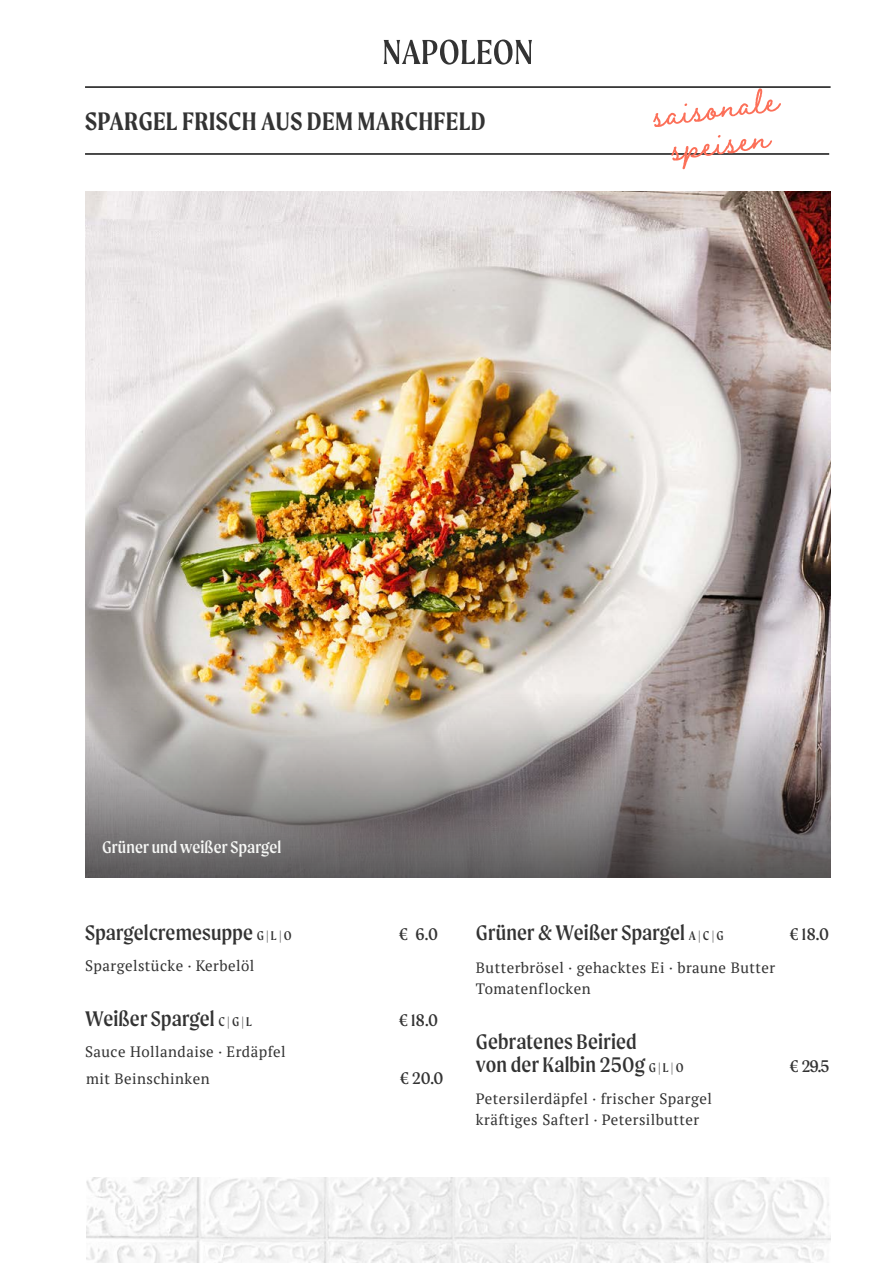
<style>
.page{position:relative;width:893px;height:1263px;background:#fff}
.page>*{position:absolute;margin:0;border:0;box-sizing:border-box;transform-origin:0 0}
.t1{font:700 52.5px "Braisetto";color:#fc7059}
.t2{font:600 27px "Moret";letter-spacing:.01em;color:#333}
.t3{font:22.5px/22.5px "Moret";letter-spacing:.01em;color:#333}
.t4{font:18px "Moret";letter-spacing:.01em;color:#333}
.t5{font:18px "Moret";letter-spacing:.01em;color:#f7f8f6}
.t6{font:15px/21px "PT Serif";letter-spacing:.03em;color:#333}
.s1{font-size:13.5px}
</style>
<div class="page">
<img style="left:85px;top:191px;width:745px;height:460px">
<img style="left:85px;top:651px;width:746px;height:226px">
<hr style="left:85px;top:153px;width:744px;height:2px;background:#343434">
<img style="left:86px;top:1178px;width:745px;height:85px">
<hr style="left:85px;top:86px;width:746px;height:2px;background:#343434">
<svg style="left:384px;top:40px;width:148px;height:25px"></svg>
<h2 class="t2" style="left:85px;top:106px;width:402px">SPARGEL FRISCH AUS DEM MARCHFELD</h2>
<h1 class="t1" style="left:648px;top:81px;width:128px;rotate:-7deg">saisonale</h1>
<h1 class="t1" style="left:666px;top:115px;width:101px;rotate:-7deg">speisen</h1>
<p class="t5" style="left:102px;top:837px;width:181px">Grüner und weißer Spargel</p>
<h3 class="t3" style="left:85px;top:921px;width:208px">Spargelcremesuppe <span class="s1">G | L | O</span></h3>
<p class="t4" style="left:399px;top:924px;width:40px">€ 6.0</p>
<p class="t6" style="left:85px;top:955px;width:171px">Spargelstücke · Kerbelöl</p>
<h3 class="t3" style="left:85px;top:1007px;width:169px">Weißer Spargel <span class="s1">C | G | L</span></h3>
<p class="t4" style="left:399px;top:1010px;width:41px">€ 18.0</p>
<p class="t6" style="left:85px;top:1041px;width:202px">Sauce Hollandaise · Erdäpfel</p>
<p class="t6" style="left:86px;top:1068px;width:125px">mit Beinschinken</p>
<p class="t4" style="left:400px;top:1068px;width:45px">€ 20.0</p>
<h3 class="t3" style="left:476px;top:921px;width:249px">Grüner &amp; Weißer Spargel <span class="s1">A | C | G</span></h3>
<p class="t4" style="left:790px;top:924px;width:41px">€ 18.0</p>
<p class="t6" style="left:476px;top:957px;width:301px">Butterbrösel · gehacktes Ei · braune Butter<br>Tomatenflocken</p>
<h3 class="t3" style="left:476px;top:1030px;width:209px">Gebratenes Beiried<br>von der Kalbin 250g <span class="s1">G | L | O</span></h3>
<p class="t6" style="left:476px;top:1088px;width:237px">Petersilerdäpfel · frischer Spargel kräftiges Safterl · Petersilbutter</p>
<p class="t4" style="left:790px;top:1055px;width:41px">€ 29.5</p>
</div>
